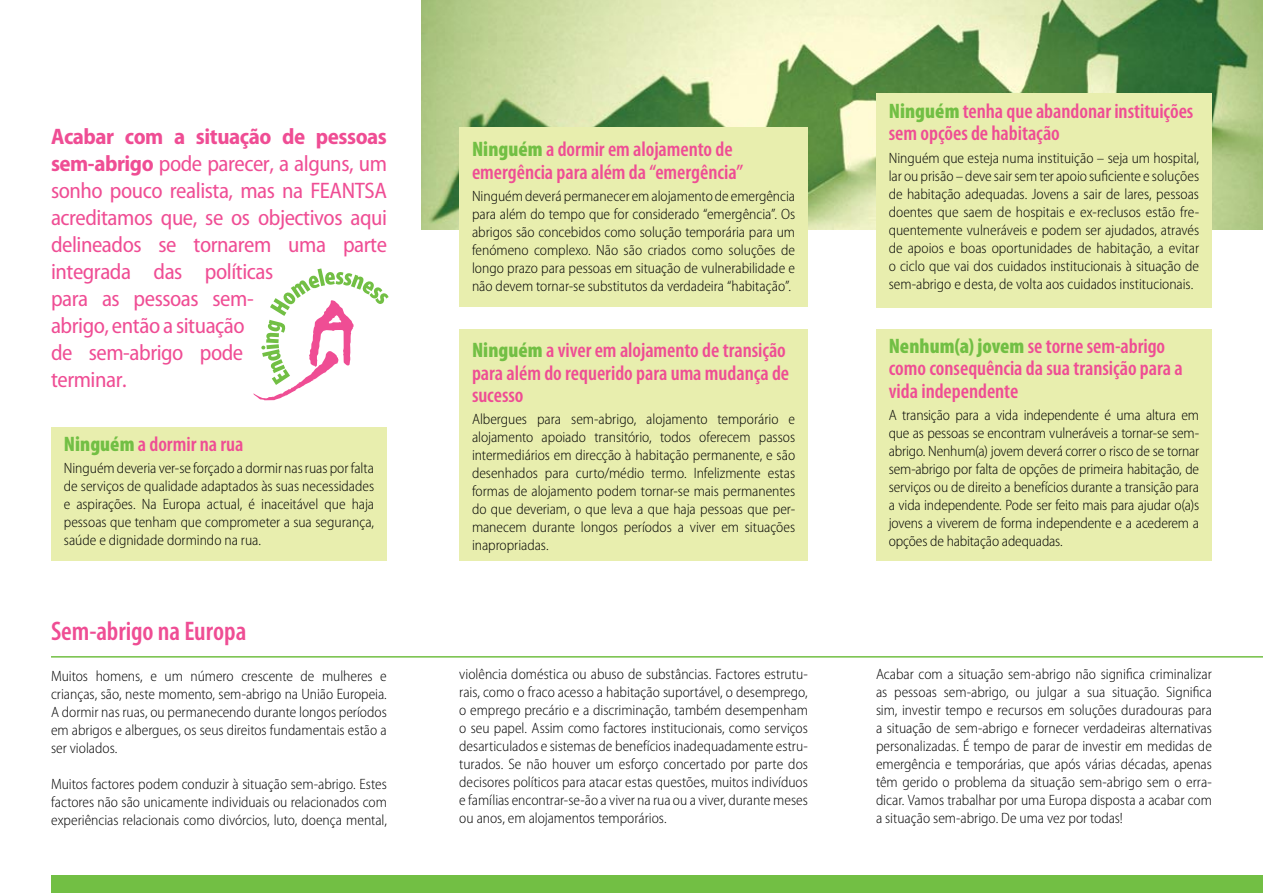
<style>
.page{position:relative;width:1263px;height:893px;background:#fff}
.page>*{position:absolute;margin:0;border:0;box-sizing:border-box;transform-origin:0 0}
.t1{font:600 condensed 27px "Myriad Pro";letter-spacing:-.005em;color:#ef4d94}
.t2{font:semi-condensed 22.5px/27px "Myriad Pro";letter-spacing:-.02em;color:#ef4d94}
.t3{font:600 condensed 21px/22.5px "Myriad Pro";color:#ef4d94}
.t4{font:300 semi-condensed 15px/18px "Myriad Pro";letter-spacing:-.005em;color:#000;text-align:justify}
.s1{font-weight:700}
.s2{font-weight:900;color:#72bf44}
</style>
<div class="page">
<img style="left:421px;top:0;width:842px;height:230px">
<div style="left:876px;top:94px;width:336px;height:214px;background:#e8eeae"></div>
<div style="left:876px;top:329px;width:336px;height:231px;background:#e8eeae"></div>
<div style="left:51px;top:427px;width:336px;height:133px;background:#e8eeae"></div>
<div style="left:459px;top:128px;width:349px;height:179px;background:#e8eeae"></div>
<div style="left:459px;top:329px;width:349px;height:231px;background:#e8eeae"></div>
<div style="left:51px;top:876px;width:1212px;height:17px;background:#72bf44"></div>
<hr style="left:51px;top:656px;width:1212px;height:2px;background:#72bf44">
<svg style="left:253px;top:268px;width:136px;height:132px"></svg>
<p class="t2" style="left:51px;top:124px;width:337px"><span class="s1">Acabar com a situação de pessoas sem-abrigo</span> pode parecer, a alguns, um sonho pouco realista, mas na FEANTSA acreditamos que, se os objectivos aqui delineados se tornarem uma parte integrada das políticas<br>para as pessoas sem-<br>abrigo, então a situação<br>de sem-abrigo pode<br>terminar.</p>
<h3 class="t3" style="left:64px;top:433px;width:181px"><span class="s2">Ninguém</span> a dormir na rua</h3>
<p class="t4" style="left:64px;top:460px;width:312px">Ninguém deveria ver-se forçado a dormir nas ruas por falta de serviços de qualidade adaptados às suas necessidades e aspirações. Na Europa actual, é inaceitável que haja pessoas que tenham que comprometer a sua segurança, saúde e dignidade dormindo na rua.</p>
<h1 class="t1" style="left:51px;top:616px;width:197px">Sem-abrigo na Europa</h1>
<p class="t4" style="left:51px;top:667px;width:337px">Muitos homens, e um número crescente de mulheres e crianças, são, neste momento, sem-abrigo na União Europeia.<br>A dormir nas ruas, ou permanecendo durante longos períodos em abrigos e albergues, os seus direitos fundamentais estão a ser violados.</p>
<p class="t4" style="left:51px;top:775px;width:337px">Muitos factores podem conduzir à situação sem-abrigo. Estes factores não são unicamente individuais ou relacionados com experiências relacionais como divórcios, luto, doença mental,</p>
<h3 class="t3" style="left:472px;top:138px;width:273px"><span class="s2">Ninguém</span> a dormir em alojamento de emergência para além da “emergência”</h3>
<p class="t4" style="left:472px;top:187px;width:325px">Ninguém deverá permanecer em alojamento de emergência para além do tempo que for considerado “emergência”. Os abrigos são concebidos como solução temporária para um fenómeno complexo. Não são criados como soluções de longo prazo para pessoas em situação de vulnerabilidade e não devem tornar-se substitutos da verdadeira “habitação”.</p>
<h3 class="t3" style="left:472px;top:339px;width:319px"><span class="s2">Ninguém</span> a viver em alojamento de transição para além do requerido para uma mudança de sucesso</h3>
<p class="t4" style="left:472px;top:411px;width:325px">Albergues para sem-abrigo, alojamento temporário e alojamento apoiado transitório, todos oferecem passos intermediários em direcção à habitação permanente, e são desenhados para curto/médio termo. Infelizmente estas formas de alojamento podem tornar-se mais permanentes do que deveriam, o que leva a que haja pessoas que per&shy;manecem durante longos períodos a viver em situações inapropriadas.</p>
<h3 class="t3" style="left:889px;top:100px;width:306px"><span class="s2">Ninguém</span> tenha que abandonar instituições sem opções de habitação</h3>
<p class="t4" style="left:889px;top:149px;width:312px">Ninguém que esteja numa instituição – seja um hospital, lar ou prisão – deve sair sem ter apoio suficiente e soluções de habitação adequadas. Jovens a sair de lares, pessoas doentes que saem de hospitais e ex-reclusos estão fre&shy;quentemente vulneráveis e podem ser ajudados, através de apoios e boas oportunidades de habitação, a evitar o ciclo que vai dos cuidados institucionais à situação de sem-abrigo e desta, de volta aos cuidados institucionais.</p>
<h3 class="t3" style="left:889px;top:335px;width:296px"><span class="s2">Nenhum(a) jovem</span> se torne sem-abrigo como consequência da sua transição para a vida independente</h3>
<p class="t4" style="left:889px;top:407px;width:312px">A transição para a vida independente é uma altura em que as pessoas se encontram vulneráveis a tornar-se sem&shy;abrigo. Nenhum(a) jovem deverá correr o risco de se tornar sem-abrigo por falta de opções de primeira habitação, de serviços ou de direito a benefícios durante a transição para a vida independente. Pode ser feito mais para ajudar o(a)s jovens a viverem de forma independente e a acederem a opções de habitação adequadas.</p>
<p class="t4" style="left:459px;top:665px;width:350px">violência doméstica ou abuso de substâncias. Factores estrutu&shy;rais, como o fraco acesso a habitação suportável, o desemprego, o emprego precário e a discriminação, também desempenham o seu papel. Assim como factores institucionais, como serviços desarticulados e sistemas de benefícios inadequadamente estru&shy;turados. Se não houver um esforço concertado por parte dos decisores políticos para atacar estas questões, muitos indivíduos e famílias encontrar-se-ão a viver na rua ou a viver, durante meses ou anos, em alojamentos temporários.</p>
<p class="t4" style="left:876px;top:665px;width:337px">Acabar com a situação sem-abrigo não significa criminalizar as pessoas sem-abrigo, ou julgar a sua situação. Significa sim, investir tempo e recursos em soluções duradouras para a situação de sem-abrigo e fornecer verdadeiras alternativas personalizadas. É tempo de parar de investir em medidas de emergência e temporárias, que após várias décadas, apenas têm gerido o problema da situação sem-abrigo sem o erra&shy;dicar. Vamos trabalhar por uma Europa disposta a acabar com a situação sem-abrigo. De uma vez por todas!</p>
</div>
